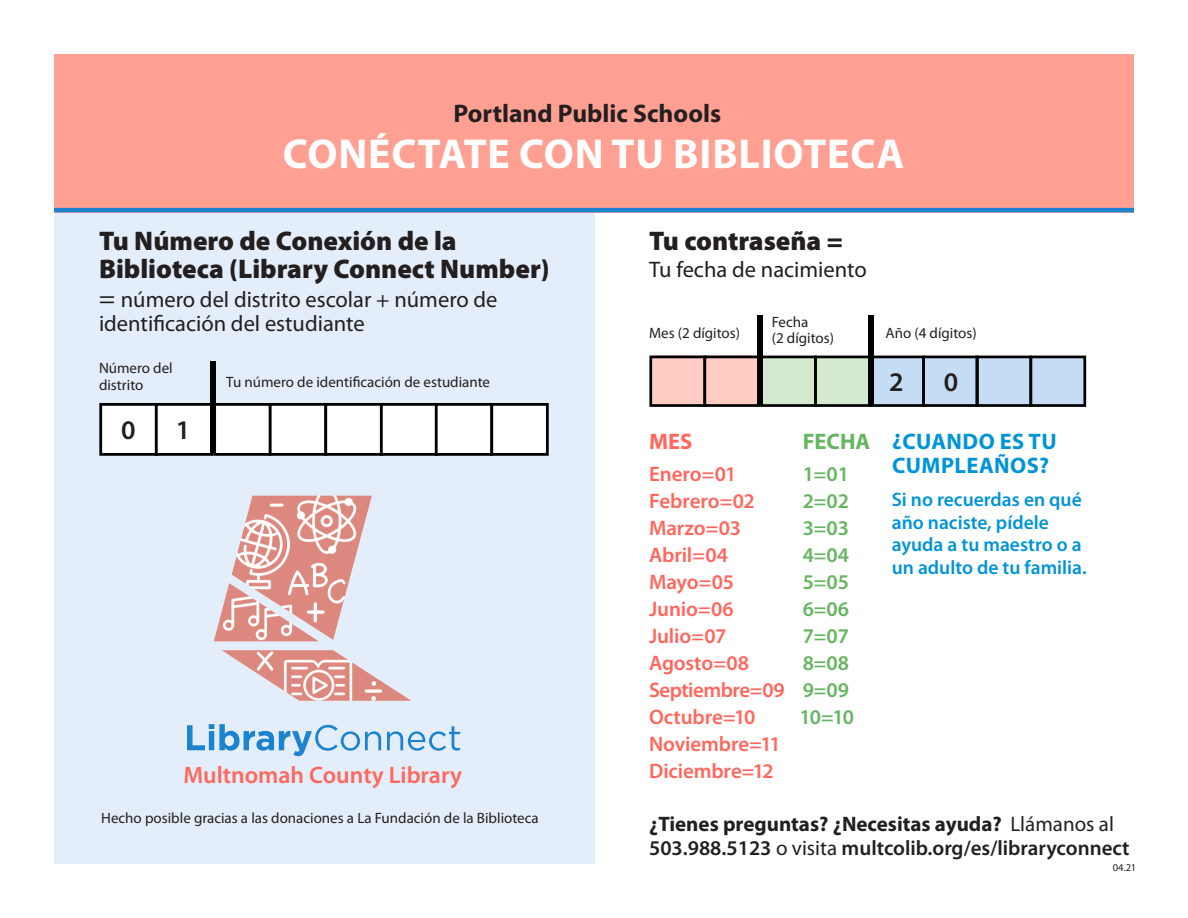
<style>
.page{position:relative;width:1188px;height:918px;background:#fff}
.page>*{position:absolute;margin:0;border:0;box-sizing:border-box;transform-origin:0 0}
.t1{font:700 42px "Myriad Pro";letter-spacing:.02em;color:#fff}
.t2{font:900 27px/28.5px "Myriad Pro";color:#231f20}
.t3{font:600 27px "Myriad Pro";color:#231f20}
.t4{font:700 25.5px "Myriad Pro";color:#231f20}
.t5{font:600 23.85px "Myriad Pro";color:#ff675d}
.t6{font:22.5px/24px "Myriad Pro";color:#231f20}
.t7{font:700 22.5px/24px "Myriad Pro";letter-spacing:.02em;color:#0094d7}
.t8{font:700 22.5px "Myriad Pro";color:#66b561}
.t9{font:700 22.5px "Myriad Pro";color:#ff675d}
.t10{font:600 21px "Myriad Pro";letter-spacing:-.01em;color:#ff675d}
.t11{font:600 21px/24px "Myriad Pro";color:#231f20}
.t12{font:600 21px "Myriad Pro";color:#66b561}
.t13{font:600 19.5px/22.5px "Myriad Pro";color:#0094d7}
.t14{font:15px/16.5px "Myriad Pro";color:#231f20}
.t15{font:10.5px "Myriad Pro";color:#231f20}
.s1{font-size:27px}
.s2{font-weight:700}
.s3{font-weight:400}
</style>
<div class="page">
<div style="left:54px;top:212px;width:541px;height:652px;background:#e4eefa"></div>
<div style="left:54px;top:54px;width:1080px;height:158px;background:#ffa093"></div>
<hr style="left:54px;top:208px;width:1080px;height:4px;background:#1c83cf">
<div style="left:101px;top:404px;width:55px;height:50px;background:#fff"></div>
<div style="left:99px;top:403px;width:59px;height:53px;border:3px solid #000"></div>
<div style="left:156px;top:404px;width:56px;height:50px;background:#fff"></div>
<div style="left:155px;top:403px;width:58px;height:53px;border:3px solid #000"></div>
<div style="left:215px;top:404px;width:55px;height:50px;background:#fff"></div>
<div style="left:213px;top:403px;width:59px;height:53px;border:3px solid #000"></div>
<div style="left:270px;top:404px;width:56px;height:50px;background:#fff"></div>
<div style="left:269px;top:403px;width:58px;height:53px;border:3px solid #000"></div>
<div style="left:326px;top:404px;width:55px;height:50px;background:#fff"></div>
<div style="left:324px;top:403px;width:59px;height:53px;border:3px solid #000"></div>
<div style="left:381px;top:404px;width:56px;height:50px;background:#fff"></div>
<div style="left:380px;top:403px;width:58px;height:53px;border:3px solid #000"></div>
<div style="left:436px;top:404px;width:56px;height:50px;background:#fff"></div>
<div style="left:435px;top:403px;width:58px;height:53px;border:3px solid #000"></div>
<div style="left:492px;top:404px;width:55px;height:50px;background:#fff"></div>
<div style="left:490px;top:403px;width:59px;height:53px;border:3px solid #000"></div>
<div style="left:210px;top:362px;width:6px;height:91px;background:#000"></div>
<img style="left:232px;top:496px;width:140px;height:144px">
<img style="left:214px;top:583px;width:105px;height:58px">
<img style="left:222px;top:650px;width:190px;height:51px">
<svg style="left:187px;top:724px;width:194px;height:32px"></svg>
<svg style="left:387px;top:726px;width:73px;height:25px"></svg>
<div style="left:872px;top:357px;width:213px;height:49px;background:#c5ddf4"></div>
<div style="left:760px;top:357px;width:108px;height:49px;background:#d4e9ce"></div>
<div style="left:652px;top:356px;width:108px;height:50px;background:#ffcdc4"></div>
<div style="left:649px;top:356px;width:57px;height:51px;border:3px solid #000"></div>
<div style="left:703px;top:356px;width:57px;height:51px;border:3px solid #000"></div>
<div style="left:760px;top:356px;width:57px;height:51px;border:3px solid #000"></div>
<div style="left:814px;top:356px;width:57px;height:51px;border:3px solid #000"></div>
<div style="left:868px;top:356px;width:57px;height:51px;border:3px solid #000"></div>
<div style="left:922px;top:356px;width:57px;height:51px;border:3px solid #000"></div>
<div style="left:975px;top:356px;width:57px;height:51px;border:3px solid #000"></div>
<div style="left:1029px;top:356px;width:57px;height:51px;border:3px solid #000"></div>
<div style="left:757px;top:315px;width:5px;height:90px;background:#000"></div>
<div style="left:868px;top:315px;width:6px;height:90px;background:#000"></div>
<p class="t4" style="left:454px;top:97px;width:269px">Portland Public Schools</p>
<p class="t1" style="left:283px;top:127px;width:623px">CONÉCTATE CON TU BIBLIOTECA</p>
<p class="t2" style="left:99px;top:225px;width:452px">Tu Número de Conexión de la<br>Biblioteca (Library Connect Number)</p>
<p class="t6" style="left:99px;top:287px;width:400px"><span class="s1">=</span> número del distrito escolar + número de identificación del estudiante</p>
<p class="t14" style="left:99px;top:360px;width:75px">Número del distrito</p>
<p class="t3" style="left:121px;top:413px;width:16px">0</p>
<p class="t3" style="left:176px;top:413px;width:16px">1</p>
<p class="t14" style="left:226px;top:373px;width:265px">Tu número de identificación de estudiante</p>
<p class="t5" style="left:183px;top:759px;width:280px">Multnomah County Library</p>
<p class="t14" style="left:101px;top:810px;width:439px">Hecho posible gracias a las donaciones a La Fundación de la Biblioteca</p>
<p class="t2" style="left:649px;top:225px;width:195px">Tu contraseña =</p>
<p class="t6" style="left:649px;top:257px;width:219px">Tu fecha de nacimiento</p>
<p class="t14" style="left:649px;top:324px;width:93px">Mes (2 dígitos)</p>
<p class="t14" style="left:772px;top:313px;width:64px">Fecha<br>(2 dígitos)</p>
<p class="t14" style="left:886px;top:324px;width:93px">Año (4 dígitos)</p>
<p class="t3" style="left:889px;top:365px;width:16px">2</p>
<p class="t3" style="left:944px;top:365px;width:16px">0</p>
<p class="t9" style="left:649px;top:426px;width:45px">MES</p>
<p class="t10" style="left:649px;top:461px;width:89px">Enero=01</p>
<p class="t10" style="left:649px;top:488px;width:107px">Febrero=02</p>
<p class="t10" style="left:649px;top:515px;width:93px">Marzo=03</p>
<p class="t10" style="left:649px;top:542px;width:81px">Abril=04</p>
<p class="t10" style="left:649px;top:569px;width:86px">Mayo=05</p>
<p class="t10" style="left:649px;top:596px;width:86px">Junio=06</p>
<p class="t10" style="left:649px;top:623px;width:79px">Julio=07</p>
<p class="t10" style="left:649px;top:650px;width:101px">Agosto=08</p>
<p class="t10" style="left:649px;top:677px;width:137px">Septiembre=09</p>
<p class="t10" style="left:649px;top:704px;width:108px">Octubre=10</p>
<p class="t10" style="left:649px;top:731px;width:133px">Noviembre=11</p>
<p class="t10" style="left:649px;top:758px;width:126px">Diciembre=12</p>
<p class="t8" style="left:803px;top:426px;width:69px">FECHA</p>
<p class="t12" style="left:803px;top:461px;width:48px">1=01</p>
<p class="t12" style="left:803px;top:488px;width:48px">2=02</p>
<p class="t12" style="left:803px;top:515px;width:48px">3=03</p>
<p class="t12" style="left:803px;top:542px;width:48px">4=04</p>
<p class="t12" style="left:803px;top:569px;width:48px">5=05</p>
<p class="t12" style="left:803px;top:596px;width:48px">6=06</p>
<p class="t12" style="left:803px;top:623px;width:48px">7=07</p>
<p class="t12" style="left:803px;top:650px;width:48px">8=08</p>
<p class="t12" style="left:803px;top:677px;width:48px">9=09</p>
<p class="t12" style="left:800px;top:704px;width:56px">10=10</p>
<p class="t7" style="left:892px;top:428px;width:166px">¿CUANDO ES TU<br>CUMPLEAÑOS?</p>
<p class="t13" style="left:892px;top:488px;width:196px">Si no recuerdas en qué año naciste, pídele ayuda a tu maestro o a un adulto de tu familia.</p>
<p class="t11" style="left:649px;top:812px;width:482px"><span class="s2">¿Tienes preguntas? ¿Necesitas ayuda?</span> <span class="s3">Llámanos al<br></span>503.988.5123 <span class="s3">o visita</span> multcolib.org/es/libraryconnect</p>
<p class="t15" style="left:1113px;top:861px;width:25px">04.21</p>
</div>
